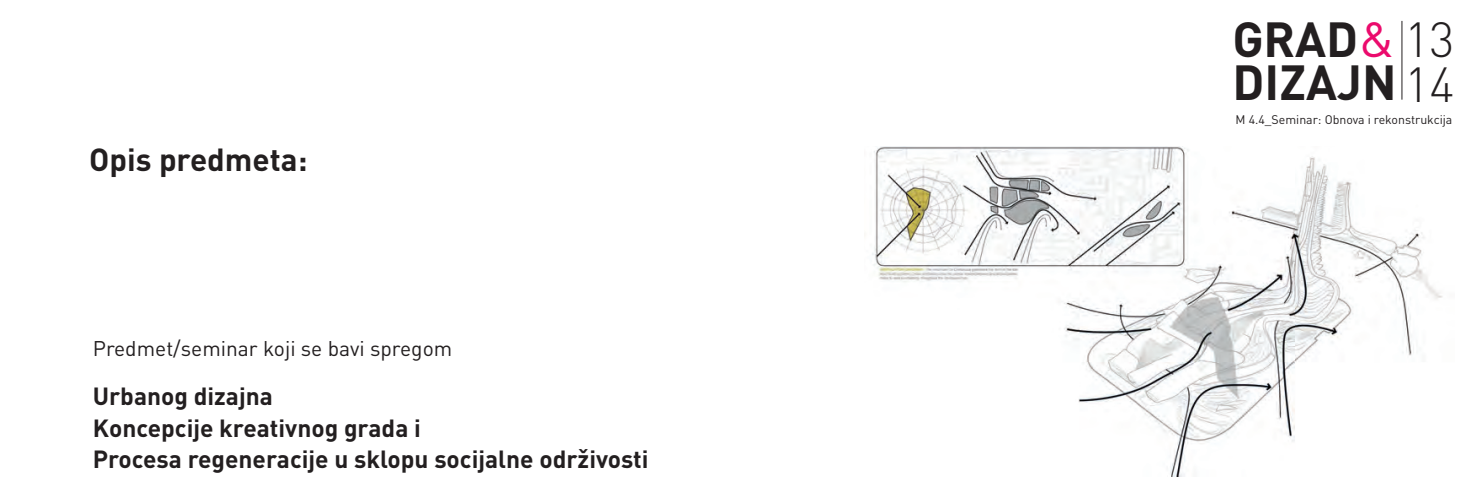
<style>
.page{position:relative;width:1474px;height:497px;background:#fff}
.page>*{position:absolute;margin:0;border:0;box-sizing:border-box;transform-origin:0 0}
.t1{font:700 48.65px/42.5px "DIN Pro";color:#231f20}
.t2{font:700 31.5px "DIN Pro";color:#231f20}
.t3{font:700 24.5px/31.5px "DIN Pro";color:#231f20}
.t4{font:21px "DIN Pro";color:#231f20}
.t5{font:12.25px "DIN Pro";color:#231f20}
.s1{font-weight:400;color:#eb0b6d}
.s2{font-weight:300}
</style>
<div class="page">
<hr style="left:1401px;top:21px;width:1px;height:78px;background:#231f20">
<img style="left:872px;top:147px;width:571px;height:329px">
<p class="t2" style="left:89px;top:138px;width:220px">Opis predmeta:</p>
<p class="t4" style="left:93px;top:334px;width:361px">Predmet/seminar koji se bavi spregom</p>
<p class="t3" style="left:93px;top:379px;width:557px">Urbanog dizajna<br>Koncepcije kreativnog grada i<br>Procesa regeneracije u sklopu socijalne održivosti</p>
<p class="t1" style="left:1232px;top:16px;width:223px">GRAD<span class="s1">&amp;</span> <span class="s2">13<br></span>DIZAJN <span class="s2">14</span></p>
<p class="t5" style="left:1235px;top:111px;width:218px">M 4.4_Seminar: Obnova i rekonstrukcija</p>
</div>
